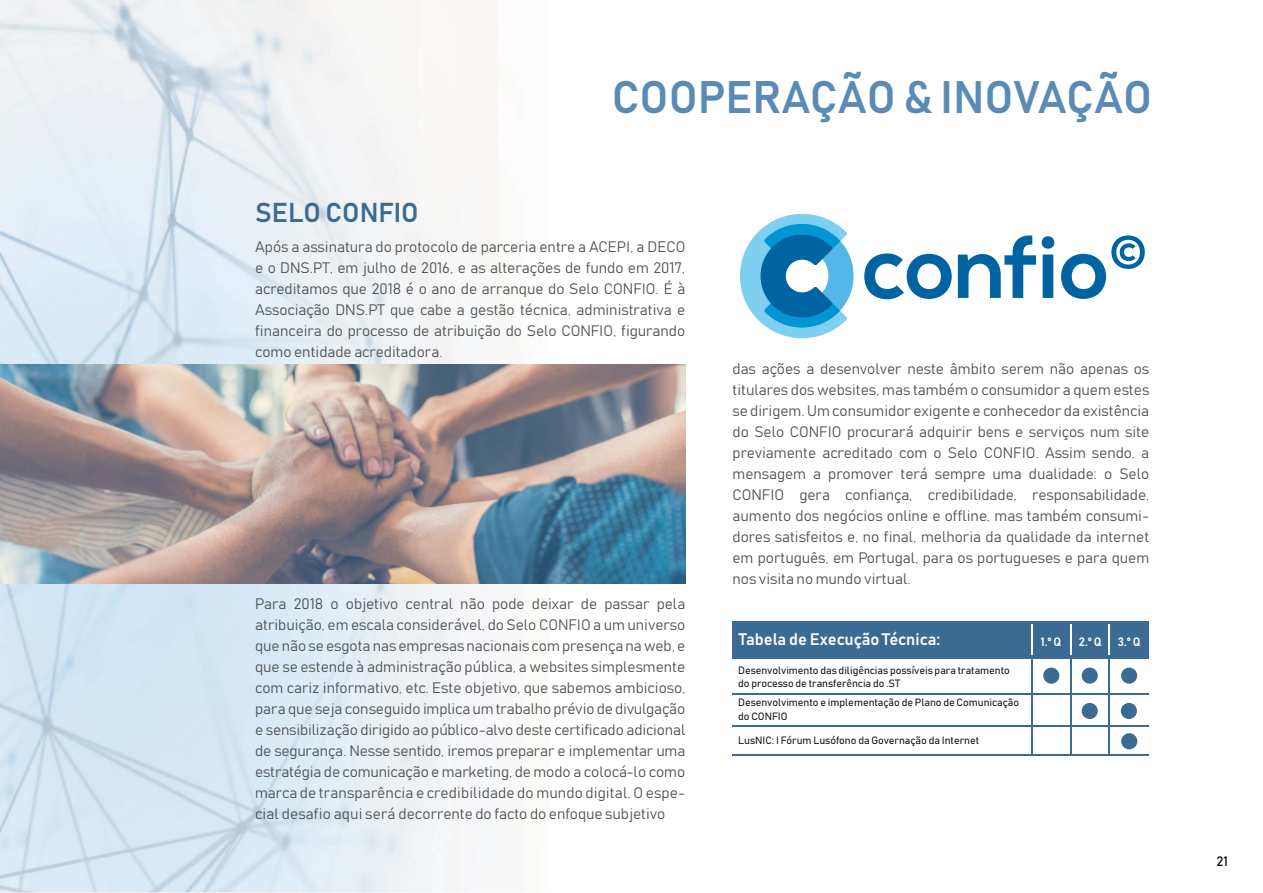
<style>
.page{position:relative;width:1263px;height:893px;background:#fff}
.page>*{position:absolute;margin:0;border:0;box-sizing:border-box;transform-origin:0 0}
.t1{font:600 45px "Bahnschrift";color:#5a8bb4}
.t2{font:600 27px "Bahnschrift";color:#3b6b92}
.t3{font:600 16.5px "Bahnschrift";color:#fff}
.t4{font:300 15px/21px "Bahnschrift";color:#4e5151;text-align:justify}
.t5{font:13.5px "Bahnschrift";color:#0b0d10}
.t6{font:600 12px "Bahnschrift";color:#fff}
.t7{font:300 10.5px/13.5px "Bahnschrift";color:#0b0d10}
</style>
<div class="page">
<img style="left:0;top:0;width:526px;height:892px">
<svg style="left:740px;top:213px;width:114px;height:125px"></svg>
<svg style="left:864px;top:253px;width:88px;height:46px"></svg>
<svg style="left:958px;top:235px;width:78px;height:63px"></svg>
<svg style="left:1042px;top:236px;width:12px;height:62px"></svg>
<svg style="left:1061px;top:235px;width:84px;height:64px"></svg>
<img style="left:0;top:364px;width:685px;height:220px">
<div style="left:732px;top:621px;width:417px;height:37px;background:#3b6b92"></div>
<hr style="left:732px;top:657px;width:417px;height:2px;background:#3b6b92">
<hr style="left:1108px;top:621px;width:1px;height:134px;background:#3b6b92">
<hr style="left:1070px;top:621px;width:2px;height:134px;background:#3b6b92">
<hr style="left:1031px;top:621px;width:1px;height:134px;background:#3b6b92">
<hr style="left:732px;top:694px;width:417px;height:1px;background:#3b6b92">
<hr style="left:732px;top:725px;width:417px;height:2px;background:#3b6b92">
<hr style="left:732px;top:754px;width:417px;height:2px;background:#3b6b92">
<hr style="left:1108px;top:624px;width:1px;height:31px;background:#fff">
<hr style="left:1070px;top:624px;width:2px;height:31px;background:#fff">
<hr style="left:1031px;top:624px;width:1px;height:31px;background:#fff">
<div style="left:1082px;top:668px;width:16px;height:16px;background:#3b6b92;border-radius:50%"></div>
<div style="left:1043px;top:668px;width:16px;height:16px;background:#3b6b92;border-radius:50%"></div>
<div style="left:1082px;top:703px;width:16px;height:16px;background:#3b6b92;border-radius:50%"></div>
<div style="left:1121px;top:703px;width:16px;height:16px;background:#3b6b92;border-radius:50%"></div>
<div style="left:1121px;top:733px;width:16px;height:16px;background:#3b6b92;border-radius:50%"></div>
<div style="left:1121px;top:668px;width:16px;height:16px;background:#3b6b92;border-radius:50%"></div>
<h1 class="t1" style="left:612px;top:81px;width:542px">COOPERAÇÃO &amp; INOVAÇÃO</h1>
<h2 class="t2" style="left:255px;top:203px;width:165px">SELO CONFIO</h2>
<p class="t4" style="left:255px;top:236px;width:432px">Após a assinatura do protocolo de parceria entre a ACEPI, a DECO e o DNS.PT, em julho de 2016, e as alterações de fundo em 2017, acreditamos que 2018 é o ano de arranque do Selo CONFIO. É à Associação DNS.PT que cabe a gestão técnica, administrativa e financeira do processo de atribuição do Selo CONFIO, figurando como entidade acreditadora.</p>
<p class="t4" style="left:255px;top:593px;width:432px">Para 2018 o objetivo central não pode deixar de passar pela atribuição, em escala considerável, do Selo CONFIO a um universo que não se esgota nas empresas nacionais com presença na web, e que se estende à administração pública, a websites simplesmente com cariz informativo, etc. Este objetivo, que sabemos ambicioso, para que seja conseguido implica um trabalho prévio de divulgação e sensibilização dirigido ao público-alvo deste certificado adicional de segurança. Nesse sentido, iremos preparar e implementar uma estratégia de comunicação e marketing, de modo a colocá-lo como marca de transparência e credibilidade do mundo digital. O espe&shy;cial desafio aqui será decorrente do facto do enfoque subjetivo</p>
<p class="t4" style="left:732px;top:358px;width:418px">das ações a desenvolver neste âmbito serem não apenas os titulares dos websites, mas também o consumidor a quem estes se dirigem. Um consumidor exigente e conhecedor da existência do Selo CONFIO procurará adquirir bens e serviços num site previamente acreditado com o Selo CONFIO. Assim sendo, a mensagem a promover terá sempre uma dualidade: o Selo CONFIO gera confiança, credibilidade, responsabilidade, aumento dos negócios online e offline, mas também consumi&shy;dores satisfeitos e, no final, melhoria da qualidade da internet em português, em Portugal, para os portugueses e para quem nos visita no mundo virtual.</p>
<p class="t3" style="left:739px;top:633px;width:203px">Tabela de Execução Técnica:</p>
<p class="t6" style="left:1041px;top:637px;width:22px">1.º Q</p>
<p class="t6" style="left:1079px;top:637px;width:24px">2.º Q</p>
<p class="t6" style="left:1118px;top:637px;width:25px">3.º Q</p>
<p class="t7" style="left:738px;top:664px;width:273px">Desenvolvimento das diligências possíveis para tratamento do processo de transferência do .ST</p>
<p class="t7" style="left:738px;top:697px;width:283px">Desenvolvimento e implementação de Plano de Comunicação do CONFIO</p>
<p class="t7" style="left:738px;top:735px;width:242px">LusNIC: I Fórum Lusófono da Governação da Internet</p>
<p class="t5" style="left:1216px;top:856px;width:13px">21</p>
</div>
